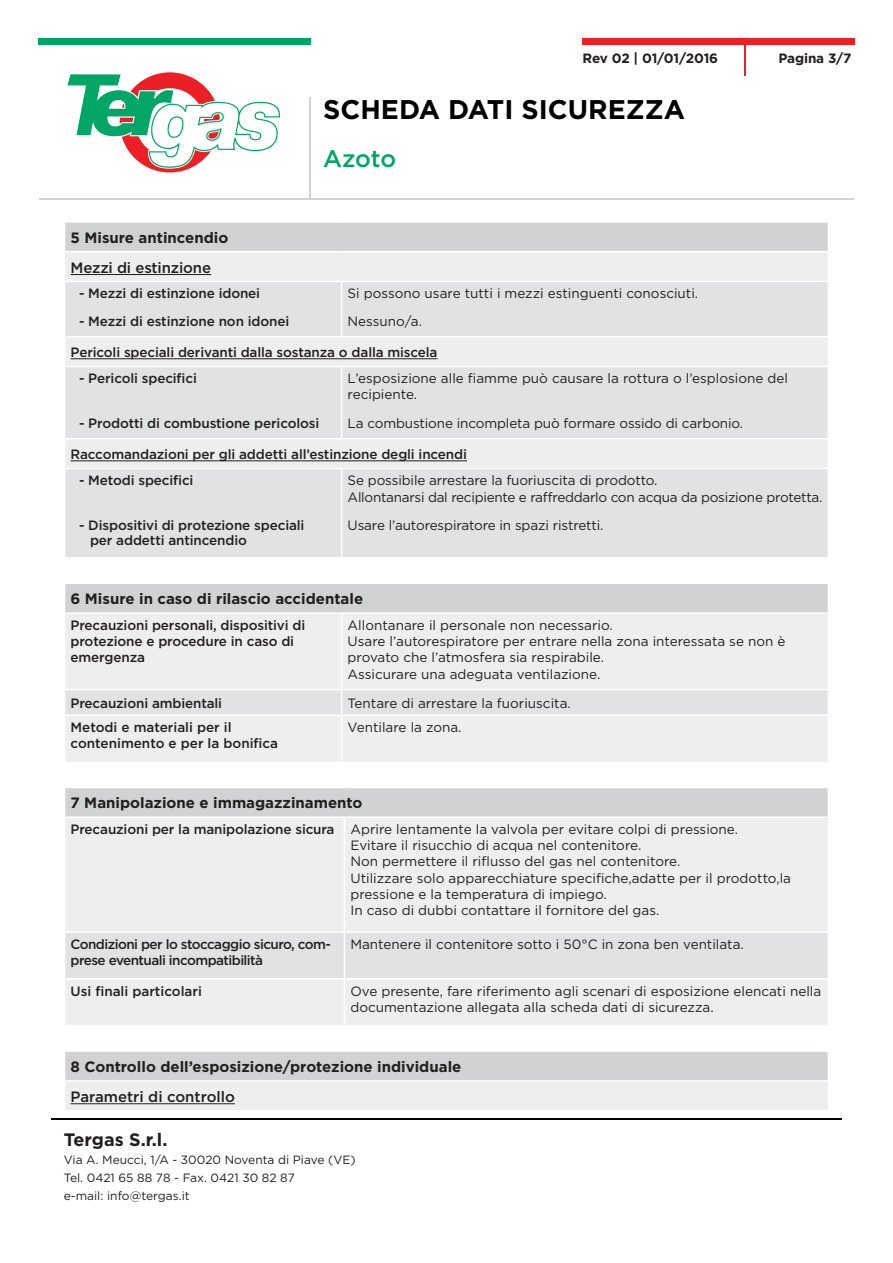
<style>
.page{position:relative;width:893px;height:1263px;background:#fff}
.page>*{position:absolute;margin:0;border:0;box-sizing:border-box;transform-origin:0 0}
.t1{font:700 27px "Gotham";color:#000}
.t2{font:500 24px "Gotham";letter-spacing:-.01em;color:#00a566}
.t3{font:700 18px "Gotham";color:#231f20}
.t4{font:700 15px "Gotham";color:#231f20}
.t5{font:500 15px "Gotham";letter-spacing:-.01em;color:#231f20}
.t6{font:13.5px/16.2px "Gotham";color:#231f20}
.t7{font:500 13.5px/16.2px "Gotham";letter-spacing:-.01em;color:#231f20}
.t8{font:13.5px/16.2px "Gotham";letter-spacing:-.02em;color:#231f20}
.t9{font:500 13.5px/16.2px "Gotham";letter-spacing:-.04em;color:#231f20}
.t10{font:700 13.5px "Gotham";letter-spacing:-.015em;color:#231f20}
.t11{font:12px/18px "Gotham";color:#231f20}
.s1{font-weight:500}
</style>
<div class="page">
<div style="left:38px;top:38px;width:272px;height:7px;background:#00a566"></div>
<div style="left:583px;top:38px;width:272px;height:7px;background:#ee2026"></div>
<hr style="left:39px;top:198px;width:815px;height:2px;background:#d1d2d4">
<svg style="left:67px;top:72px;width:214px;height:101px"></svg>
<hr style="left:309px;top:98px;width:1px;height:102px;background:#d1d2d4">
<hr style="left:744px;top:41px;width:1px;height:34px;background:#ee2026">
<div style="left:65px;top:367px;width:763px;height:190px;background:#e1e2e4"></div>
<div style="left:65px;top:439px;width:763px;height:29px;background:#eeeeef"></div>
<svg style="left:65px;top:223px;width:763px;height:143px;background:#e3e4e5"></svg>
<hr style="left:341px;top:367px;width:1px;height:71px;background:#fff">
<hr style="left:64px;top:438px;width:278px;height:1px;background:#fff">
<hr style="left:342px;top:438px;width:487px;height:1px;background:#fff">
<hr style="left:64px;top:468px;width:278px;height:1px;background:#fff">
<hr style="left:342px;top:468px;width:487px;height:1px;background:#fff">
<hr style="left:341px;top:469px;width:1px;height:88px;background:#fff">
<hr style="left:71px;top:274px;width:140px;height:1px;background:#231f20">
<hr style="left:71px;top:358px;width:367px;height:1px;background:#231f20">
<hr style="left:71px;top:461px;width:396px;height:1px;background:#231f20">
<div style="left:65px;top:583px;width:763px;height:30px;background:#d1d2d4"></div>
<div style="left:65px;top:614px;width:763px;height:75px;background:#eeeeef"></div>
<hr style="left:64px;top:583px;width:278px;height:1px;background:#fff">
<hr style="left:342px;top:583px;width:487px;height:1px;background:#fff">
<hr style="left:64px;top:612px;width:278px;height:2px;background:#fff">
<hr style="left:342px;top:612px;width:487px;height:2px;background:#fff">
<hr style="left:341px;top:614px;width:1px;height:75px;background:#fff">
<svg style="left:65px;top:690px;width:763px;height:72px;background:#e9eaeb"></svg>
<hr style="left:64px;top:714px;width:278px;height:2px;background:#fff">
<hr style="left:342px;top:714px;width:487px;height:2px;background:#fff">
<hr style="left:341px;top:716px;width:1px;height:46px;background:#fff">
<div style="left:65px;top:787px;width:763px;height:30px;background:#d1d2d4"></div>
<div style="left:65px;top:818px;width:763px;height:113px;background:#eeeeef"></div>
<svg style="left:65px;top:933px;width:763px;height:92px;background:#e7e8e9"></svg>
<hr style="left:64px;top:787px;width:280px;height:1px;background:#fff">
<hr style="left:344px;top:787px;width:485px;height:1px;background:#fff">
<hr style="left:64px;top:816px;width:280px;height:2px;background:#fff">
<hr style="left:344px;top:816px;width:485px;height:2px;background:#fff">
<hr style="left:344px;top:818px;width:1px;height:113px;background:#fff">
<hr style="left:344px;top:933px;width:1px;height:45px;background:#fff">
<hr style="left:64px;top:978px;width:280px;height:1px;background:#fff">
<hr style="left:344px;top:978px;width:485px;height:1px;background:#fff">
<hr style="left:344px;top:979px;width:1px;height:46px;background:#fff">
<hr style="left:51px;top:1118px;width:791px;height:1px;background:#000">
<div style="left:65px;top:1051px;width:763px;height:30px;background:#d1d2d4"></div>
<div style="left:65px;top:1081px;width:763px;height:30px;background:#eeeeef"></div>
<hr style="left:64px;top:1050px;width:765px;height:2px;background:#fff">
<hr style="left:64px;top:1080px;width:765px;height:2px;background:#fff">
<hr style="left:64px;top:1110px;width:765px;height:1px;background:#fff">
<hr style="left:71px;top:1103px;width:164px;height:1px;background:#231f20">
<p class="t10" style="left:583px;top:49px;width:137px">Rev 02 | 01/01/2016</p>
<p class="t10" style="left:778px;top:49px;width:74px">Pagina 3/7</p>
<h1 class="t1" style="left:323px;top:92px;width:363px">SCHEDA DATI SICUREZZA</h1>
<h2 class="t2" style="left:323px;top:143px;width:75px">Azoto</h2>
<p class="t4" style="left:71px;top:227px;width:159px">5 Misure antincendio</p>
<p class="t5" style="left:71px;top:257px;width:142px">Mezzi di estinzione</p>
<p class="t7" style="left:79px;top:285px;width:183px">- Mezzi di estinzione idonei</p>
<p class="t7" style="left:79px;top:313px;width:212px">- Mezzi di estinzione non idonei</p>
<p class="t6" style="left:348px;top:279px;width:352px;line-height:28.2px">Si possono usare tutti i mezzi estinguenti conosciuti.<br>Nessuno/a.</p>
<p class="t7" style="left:71px;top:344px;width:369px">Pericoli speciali derivanti dalla sostanza o dalla miscela</p>
<p class="t7" style="left:79px;top:370px;width:119px">- Pericoli specifici</p>
<p class="t7" style="left:79px;top:415px;width:242px">- Prodotti di combustione pericolosi</p>
<p class="t6" style="left:348px;top:370px;width:442px">L’esposizione alle fiamme può causare la rottura o l’esplosione del recipiente.</p>
<p class="t6" style="left:348px;top:414px;width:397px">La combustione incompleta può formare ossido di carbonio.</p>
<p class="t7" style="left:71px;top:446px;width:398px">Raccomandazioni per gli addetti all’estinzione degli incendi</p>
<p class="t7" style="left:79px;top:472px;width:116px">- Metodi specifici</p>
<p class="t7" style="left:90px;top:517px;width:216px;line-height:15px;text-indent:-11px">- Dispositivi di protezione speciali per addetti antincendio</p>
<p class="t8" style="left:348px;top:472px;width:476px">Se possibile arrestare la fuoriuscita di prodotto.<br>Allontanarsi dal recipiente e raffreddarlo con acqua da posizione protetta.</p>
<p class="t6" style="left:348px;top:517px;width:258px">Usare l’autorespiratore in spazi ristretti.</p>
<p class="t4" style="left:71px;top:589px;width:294px">6 Misure in caso di rilascio accidentale</p>
<p class="t7" style="left:71px;top:617px;width:236px">Precauzioni personali, dispositivi di protezione e procedure in caso di emergenza</p>
<p class="t6" style="left:348px;top:617px;width:439px">Allontanare il personale non necessario.<br>Usare l’autorespiratore per entrare nella zona interessata se non è provato che l’atmosfera sia respirabile.<br>Assicurare una adeguata ventilazione.</p>
<p class="t7" style="left:71px;top:695px;width:153px">Precauzioni ambientali</p>
<p class="t6" style="left:348px;top:695px;width:225px">Tentare di arrestare la fuoriuscita.</p>
<p class="t7" style="left:71px;top:719px;width:209px">Metodi e materiali per il contenimento e per la bonifica</p>
<p class="t6" style="left:348px;top:719px;width:115px">Ventilare la zona.</p>
<p class="t4" style="left:71px;top:793px;width:294px">7 Manipolazione e immagazzinamento</p>
<p class="t6" style="left:350px;top:821px;width:442px;text-indent:-280px"><span class="s1">Precauzioni per la manipolazione sicura</span> Aprire lentamente la valvola per evitare colpi di pressione.<br>Evitare il risucchio di acqua nel contenitore.<br>Non permettere il riflusso del gas nel contenitore.<br>Utilizzare solo apparecchiature specifiche,adatte per il prodotto,la pressione e la temperatura di impiego.<br>In caso di dubbi contattare il fornitore del gas.</p>
<p class="t9" style="left:71px;top:936px;width:262px">Condizioni per lo stoccaggio sicuro, com&shy;prese eventuali incompatibilità</p>
<p class="t6" style="left:350px;top:936px;width:395px">Mantenere il contenitore sotto i 50°C in zona ben ventilata.</p>
<p class="t7" style="left:71px;top:982px;width:133px">Usi finali particolari</p>
<p class="t6" style="left:350px;top:982px;width:472px">Ove presente, fare riferimento agli scenari di esposizione elencati nella documentazione allegata alla scheda dati di sicurezza.</p>
<p class="t4" style="left:71px;top:1057px;width:392px">8 Controllo dell’esposizione/protezione individuale</p>
<p class="t5" style="left:71px;top:1087px;width:166px">Parametri di controllo</p>
<h3 class="t3" style="left:64px;top:1127px;width:105px">Tergas S.r.l.</h3>
<p class="t11" style="left:64px;top:1150px;width:293px">Via A. Meucci, 1/A - 30020 Noventa di Piave (VE)<br>Tel. 0421 65 88 78 - Fax. 0421 30 82 87<br>e-mail: info@tergas.it</p>
</div>
